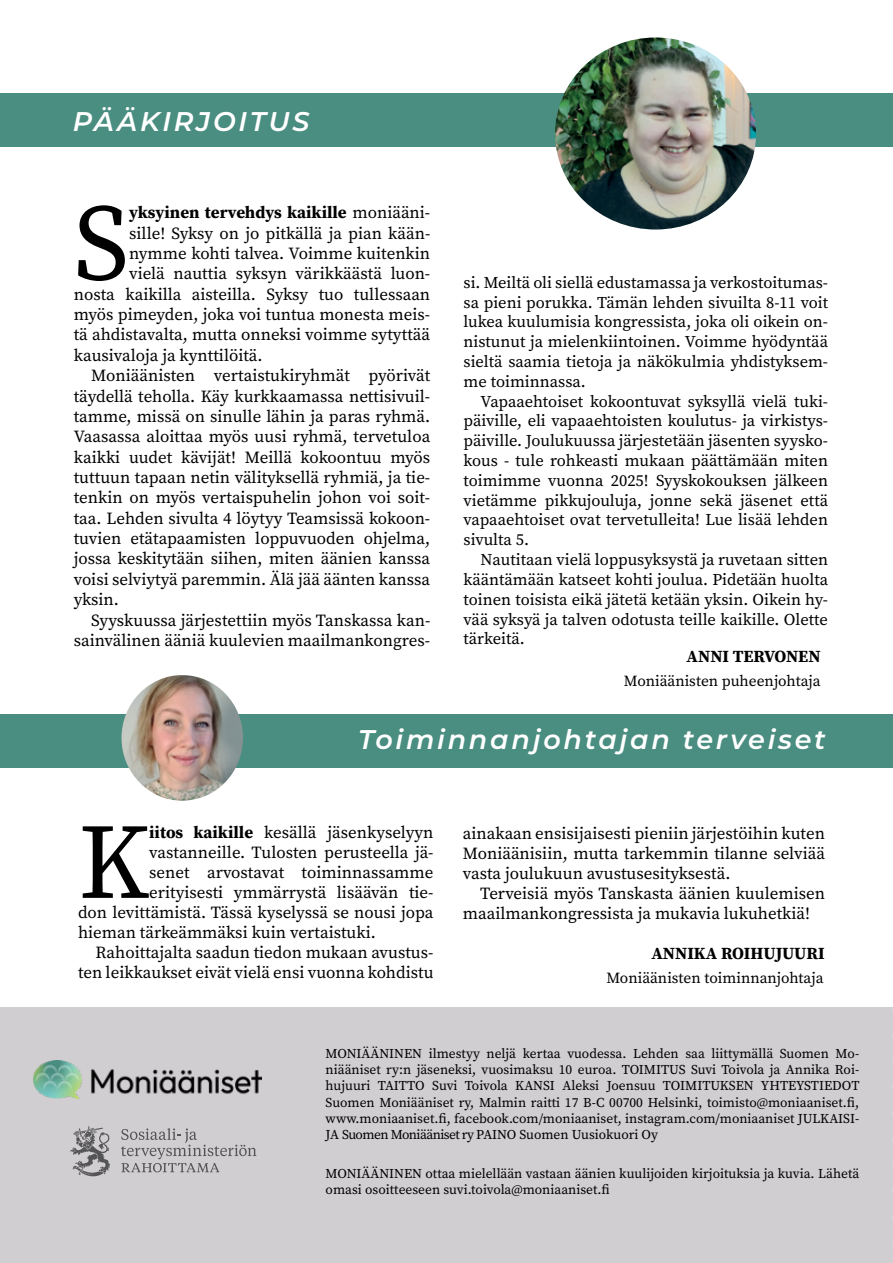
<style>
.page{position:relative;width:893px;height:1263px;background:#fff}
.page>*{position:absolute;margin:0;border:0;box-sizing:border-box;transform-origin:0 0}
.t1{font:108.3px "Source Serif Pro";color:#000}
.t2{font:106.8px "Source Serif Pro";color:#000}
.t3{font:italic 600 27px "Montserrat";letter-spacing:.1em;color:#fff}
.t4{font:16.95px/20.1px "Source Serif Pro";color:#000;text-align:justify}
.t5{font:700 16.95px "Source Serif Pro";color:#000}
.t6{font:16.5px/19.8px "Source Serif Pro";color:#000;text-align:justify}
.t7{font:15.45px "Source Serif Pro";color:#000}
.t8{font:13.5px/16.2px "Source Serif Pro";color:#000;text-align:justify}
.s1{font-weight:400}
.s2{font-weight:700}
</style>
<div class="page">
<div style="left:0;top:93px;width:893px;height:54px;background:#4a8e81"></div>
<div style="left:0;top:1008px;width:893px;height:255px;background:#d1ced1"></div>
<svg style="left:70px;top:1126px;width:40px;height:51px"></svg>
<svg style="left:121px;top:1128px;width:135px;height:44px"></svg>
<img style="left:34px;top:1060px;width:228px;height:38px">
<div style="left:0;top:714px;width:893px;height:54px;background:#4a8e81"></div>
<img style="left:122px;top:675px;width:121px;height:126px">
<img style="left:555px;top:38px;width:201px;height:192px">
<h3 class="t3" style="left:73px;top:102px;width:238px">PÄÄKIRJOITUS</h3>
<h1 class="t1" style="left:74px;top:171px;width:57px">S</h1>
<p class="t5" style="left:129px;top:201px;width:303px">yksyinen tervehdys kaikille <span class="s1">moniääni-</span></p>
<p class="t4" style="left:129px;top:223px;width:303px">sille! Syksy on jo pitkällä ja pian kään-</p>
<p class="t4" style="left:129px;top:243px;width:303px">nymme kohti talvea. Voimme kuitenkin</p>
<p class="t4" style="left:129px;top:264px;width:303px">vielä nauttia syksyn värikkäästä luon-</p>
<p class="t4" style="left:74px;top:284px;width:358px">nosta kaikilla aisteilla. Syksy tuo tullessaan</p>
<p class="t4" style="left:74px;top:304px;width:358px">myös pimeyden, joka voi tuntua monesta meis-</p>
<p class="t4" style="left:74px;top:325px;width:358px">tä ahdistavalta, mutta onneksi voimme sytyttää</p>
<p class="t4" style="left:74px;top:345px;width:190px">kausivaloja ja kynttilöitä.</p>
<p class="t4" style="left:91px;top:365px;width:340px">Moniäänisten vertaistukiryhmät pyörivät</p>
<p class="t4" style="left:74px;top:386px;width:358px">täydellä teholla. Käy kurkkaamassa nettisivuil-</p>
<p class="t4" style="left:74px;top:406px;width:358px">tamme, missä on sinulle lähin ja paras ryhmä.</p>
<p class="t4" style="left:74px;top:427px;width:358px">Vaasassa aloittaa myös uusi ryhmä, tervetuloa</p>
<p class="t4" style="left:74px;top:447px;width:358px">kaikki uudet kävijät! Meillä kokoontuu myös</p>
<p class="t4" style="left:74px;top:467px;width:358px">tuttuun tapaan netin välityksellä ryhmiä, ja tie-</p>
<p class="t4" style="left:74px;top:488px;width:358px">tenkin on myös vertaispuhelin johon voi soit-</p>
<p class="t4" style="left:74px;top:508px;width:358px">taa. Lehden sivulta 4 löytyy Teamsissä kokoon-</p>
<p class="t4" style="left:74px;top:528px;width:358px">tuvien etätapaamisten loppuvuoden ohjelma,</p>
<p class="t4" style="left:74px;top:549px;width:358px">jossa keskitytään siihen, miten äänien kanssa</p>
<p class="t4" style="left:74px;top:569px;width:358px">voisi selviytyä paremmin. Älä jää äänten kanssa</p>
<p class="t4" style="left:74px;top:589px;width:47px">yksin.</p>
<p class="t4" style="left:91px;top:610px;width:340px">Syyskuussa järjestettiin myös Tanskassa kan-</p>
<p class="t4" style="left:74px;top:630px;width:358px">sainvälinen ääniä kuulevien maailmankongres-</p>
<p class="t6" style="left:464px;top:272px;width:366px">si. Meiltä oli siellä edustamassa ja verkostoitumas&shy;sa pieni porukka. Tämän lehden sivuilta 8-11 voit lukea kuulumisia kongressista, joka oli oikein on&shy;nistunut ja mielenkiintoinen. Voimme hyödyntää sieltä saamia tietoja ja näkökulmia yhdistyksem&shy;me toiminnassa.</p>
<p class="t6" style="left:464px;top:391px;width:366px;text-indent:17px">Vapaaehtoiset kokoontuvat syksyllä vielä tuki&shy;päiville, eli vapaaehtoisten koulutus- ja virkistys&shy;päiville. Joulukuussa järjestetään jäsenten syysko&shy;kous - tule rohkeasti mukaan päättämään miten toimimme vuonna 2025! Syyskokouksen jälkeen vietämme pikkujouluja, jonne sekä jäsenet että vapaaehtoiset ovat tervetulleita! Lue lisää lehden sivulta 5.</p>
<p class="t6" style="left:464px;top:550px;width:366px;text-indent:17px">Nautitaan vielä loppusyksystä ja ruvetaan sitten kääntämään katseet kohti joulua. Pidetään huolta toinen toisista eikä jätetä ketään yksin. Oikein hy&shy;vää syksyä ja talven odotusta teille kaikille. Olette tärkeitä.</p>
<p class="t7" style="left:624px;top:670px;width:199px">Moniäänisten puheenjohtaja</p>
<p class="t5" style="left:687px;top:644px;width:136px">ANNI TERVONEN</p>
<h3 class="t3" style="left:358px;top:721px;width:469px">Toiminnanjohtajan terveiset</h3>
<h2 class="t2" style="left:78px;top:791px;width:73px">K</h2>
<p class="t4" style="left:149px;top:822px;width:286px"><span class="s2">iitos kaikille</span> kesällä jäsenkyselyyn</p>
<p class="t4" style="left:149px;top:842px;width:286px">vastanneille. Tulosten perusteella jä-</p>
<p class="t4" style="left:149px;top:862px;width:286px">senet arvostavat toiminnassamme</p>
<p class="t4" style="left:149px;top:882px;width:286px">erityisesti ymmärrystä lisäävän tie-</p>
<p class="t4" style="left:78px;top:902px;width:357px">don levittämistä. Tässä kyselyssä se nousi jopa</p>
<p class="t4" style="left:78px;top:922px;width:299px">hieman tärkeämmäksi kuin vertaistuki.</p>
<p class="t4" style="left:95px;top:942px;width:339px">Rahoittajalta saadun tiedon mukaan avustus-</p>
<p class="t4" style="left:78px;top:962px;width:357px">ten leikkaukset eivät vielä ensi vuonna kohdistu</p>
<p class="t4" style="left:463px;top:823px;width:364px">ainakaan ensisijaisesti pieniin järjestöihin kuten Moniäänisiin, mutta tarkemmin tilanne selviää vasta joulukuun avustusesityksestä.</p>
<p class="t4" style="left:463px;top:883px;width:364px;text-indent:17px">Terveisiä myös Tanskasta äänien kuulemisen maailmankongressista ja mukavia lukuhetkiä!</p>
<p class="t5" style="left:651px;top:942px;width:175px">ANNIKA ROIHUJUURI</p>
<p class="t7" style="left:606px;top:967px;width:219px">Moniäänisten toiminnanjohtaja</p>
<p class="t8" style="left:326px;top:1045px;width:535px">MONIÄÄNINEN ilmestyy neljä kertaa vuodessa. Lehden saa liittymällä Suomen Mo&shy;niääniset ry:n jäseneksi, vuosimaksu 10 euroa. TOIMITUS Suvi Toivola ja Annika Roi&shy;hujuuri TAITTO Suvi Toivola KANSI Aleksi Joensuu TOIMITUKSEN YHTEYSTIEDOT Suomen Moniääniset ry, Malmin raitti 17 B-C 00700 Helsinki, toimisto@moniaaniset.fi, www.moniaaniset.fi, facebook.com/moniaaniset, instagram.com/moniaaniset JULKAISI-JA Suomen Moniääniset ry PAINO Suomen Uusiokuori Oy</p>
<p class="t8" style="left:326px;top:1165px;width:535px">MONIÄÄNINEN ottaa mielellään vastaan äänien kuulijoiden kirjoituksia ja kuvia. Lähetä omasi osoitteeseen suvi.toivola@moniaaniset.fi</p>
</div>
